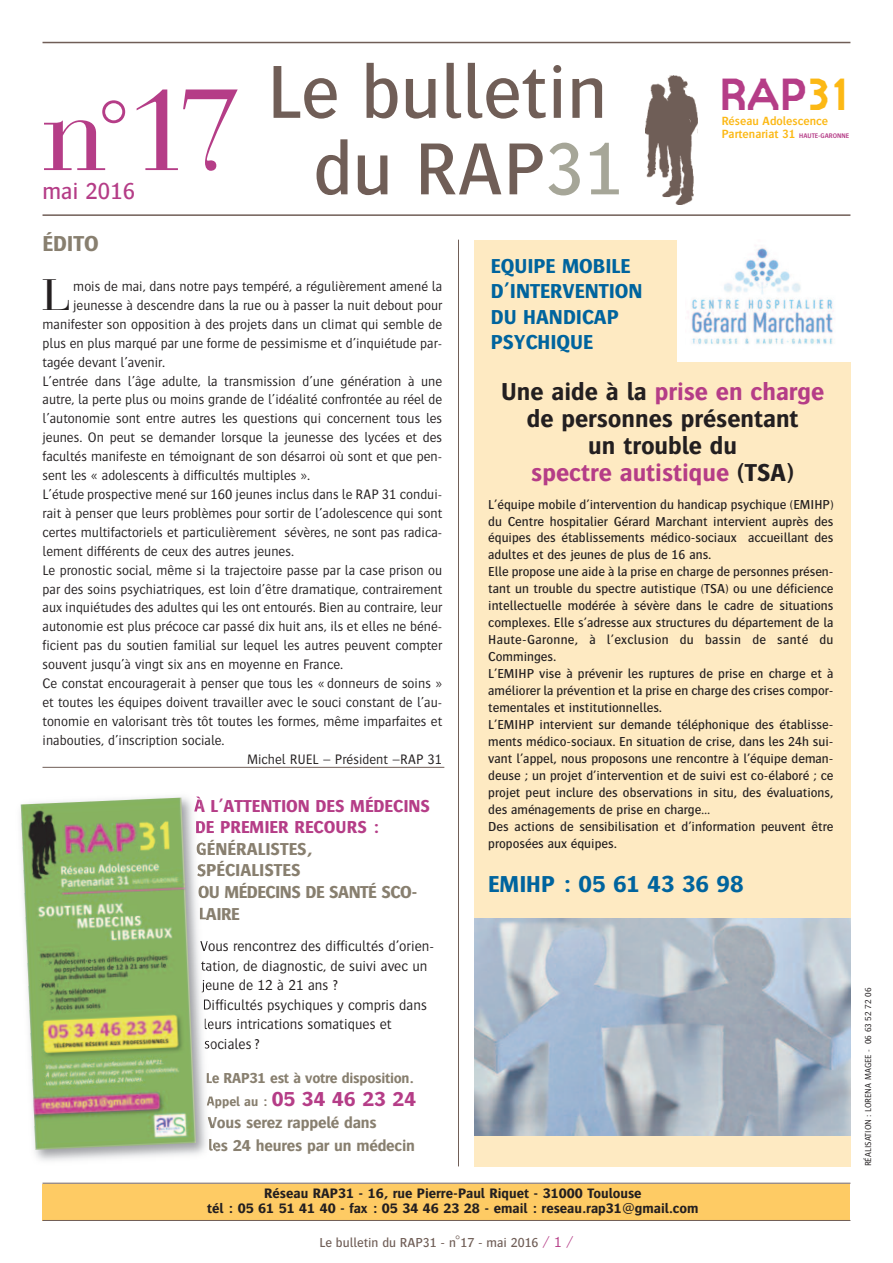
<style>
.page{position:relative;width:893px;height:1263px;background:#fff}
.page>*{position:absolute;margin:0;border:0;box-sizing:border-box;transform-origin:0 0}
.t1{font:115.35px "Bauer Bodoni";color:#b53d87}
.t2{font:80.1px "Bauer Bodoni";color:#b53d87}
.t3{font:500 78px "Bosis";color:#705e57}
.t4{font:500 76.5px "Bosis";color:#705e57}
.t5{font:700 47.1px "Citizen";color:#b53d87}
.t6{font:43.65px "Bauer Bodoni";color:#231f20}
.t7{font:700 25.5px/27px "Bosis";color:#231f20;text-align:center}
.t8{font:700 24px "Bosis";color:#00649e}
.t9{font:500 24px "Bosis";color:#b53d87}
.t10{font:700 22.5px "Bosis";color:#887f6f}
.t11{font:700 21px/25.5px "Bosis";color:#00649e}
.t12{font:700 21px "Bosis";color:#b53d87}
.t13{font:700 18px/21.6px "Bosis";color:#887f6f}
.t14{font:700 18px/21.6px "Bosis";color:#b53d87}
.t15{font:700 16.5px/22.5px "Bosis";letter-spacing:-.01em;color:#887f6f}
.t16{font:300 15px/19.5px "Bosis";color:#231f20}
.t17{font:700 15px "Bosis";letter-spacing:-.015em;color:#887f6f}
.t18{font:300 14.25px "Bosis";color:#231f20}
.t19{font:700 14.25px/15.1px "Bosis";color:#231f20;text-align:center}
.t20{font:500 13.5px/17px "Bosis";color:#231f20}
.t21{font:500 13.5px "Bosis";color:#705e57}
.t22{font:600 12.45px/12.9px "Bosis";color:#fcb814}
.t23{font:300 9px "Bosis";color:#231f20}
.s1{font-size:78px}
.s2{color:#a6a698}
.s3{color:#fcb814}
.s4{font-size:6.9px;color:#b53d87}
.s5{font-size:13.5px;color:#887f6f}
.s6{color:#b53d87}
.s7{font-weight:300;font-size:15px;color:#b53d87}
</style>
<div class="page">
<hr style="left:43px;top:42px;width:807px;height:1px;background:#705e57">
<hr style="left:43px;top:214px;width:807px;height:2px;background:#705e57">
<hr style="left:43px;top:1183px;width:807px;height:1px;background:#705e57">
<img style="left:645px;top:76px;width:53px;height:129px">
<div style="left:43px;top:1184px;width:807px;height:36px;background:#fecb64"></div>
<hr style="left:43px;top:1220px;width:807px;height:1px;background:#705e57">
<div style="left:474px;top:240px;width:376px;height:926px;background:#feeac2"></div>
<hr style="left:458px;top:240px;width:1px;height:926px;background:#705e57">
<img style="left:474px;top:918px;width:376px;height:217px">
<div style="left:678px;top:240px;width:180px;height:122px;background:#fff"></div>
<img style="left:687px;top:245px;width:146px;height:99px">
<img style="left:20px;top:797px;width:192px;height:364px">
<img style="left:194px;top:796px;width:7px;height:17px">
<img style="left:196px;top:820px;width:6px;height:14px">
<img style="left:196px;top:841px;width:7px;height:15px">
<img style="left:197px;top:863px;width:7px;height:14px">
<img style="left:198px;top:885px;width:7px;height:14px">
<svg style="left:200px;top:907px;width:6px;height:12px"></svg>
<svg style="left:200px;top:940px;width:7px;height:11px"></svg>
<svg style="left:201px;top:960px;width:7px;height:12px"></svg>
<svg style="left:201px;top:979px;width:8px;height:13px"></svg>
<svg style="left:204px;top:999px;width:6px;height:12px"></svg>
<svg style="left:204px;top:1018px;width:7px;height:11px"></svg>
<svg style="left:205px;top:1039px;width:6px;height:10px"></svg>
<svg style="left:206px;top:1073px;width:7px;height:10px"></svg>
<svg style="left:207px;top:1096px;width:7px;height:11px"></svg>
<svg style="left:208px;top:1116px;width:7px;height:13px"></svg>
<svg style="left:209px;top:1139px;width:7px;height:13px"></svg>
<img style="left:21px;top:798px;width:175px;height:352px">
<hr style="left:43px;top:767px;width:401px;height:1px;background:#705e57">
<h1 class="t1" style="left:43px;top:89px;width:201px">n 17</h1>
<h2 class="t2" style="left:98px;top:101px;width:34px">°</h2>
<h3 class="t9" style="left:43px;top:177px;width:94px">mai 2016</h3>
<h3 class="t10" style="left:43px;top:231px;width:58px">ÉDITO</h3>
<h3 class="t3" style="left:267px;top:45px;width:342px">Le bulletin</h3>
<h3 class="t4" style="left:313px;top:123px;width:312px"><span class="s1">du</span> RAP<span class="s2">31</span></h3>
<h3 class="t5" style="left:719px;top:66px;width:131px">RAP<span class="s3">31</span></h3>
<p class="t22" style="left:722px;top:114px;width:129px">Réseau Adolescence<br>Partenariat 31 <span class="s4">HAUTE-GARONNE</span></p>
<h3 class="t6" style="left:42px;top:279px;width:31px">L</h3>
<p class="t18" style="left:73px;top:278px;width:370px">mois de mai, dans notre pays tempéré, a régulièrement amené la</p>
<p class="t18" style="left:73px;top:297px;width:370px">jeunesse à descendre dans la rue ou à passer la nuit debout pour</p>
<p class="t18" style="left:43px;top:316px;width:401px">manifester son opposition à des projets dans un climat qui semble de</p>
<p class="t18" style="left:43px;top:334px;width:401px">plus en plus marqué par une forme de pessimisme et d’inquiétude par-</p>
<p class="t18" style="left:43px;top:353px;width:124px">tagée devant l’avenir.</p>
<p class="t18" style="left:43px;top:372px;width:401px">L’entrée dans l’âge adulte, la transmission d’une génération à une</p>
<p class="t18" style="left:43px;top:391px;width:401px">autre, la perte plus ou moins grande de l’idéalité confrontée au réel de</p>
<p class="t18" style="left:43px;top:410px;width:401px">l’autonomie sont entre autres les questions qui concernent tous les</p>
<p class="t18" style="left:43px;top:429px;width:401px">jeunes. On peut se demander lorsque la jeunesse des lycées et des</p>
<p class="t18" style="left:43px;top:448px;width:401px">facultés manifeste en témoignant de son désarroi où sont et que pen-</p>
<p class="t18" style="left:43px;top:467px;width:269px">sent les « adolescents à difficultés multiples ».</p>
<p class="t18" style="left:43px;top:486px;width:401px">L’étude prospective mené sur 160 jeunes inclus dans le RAP 31 condui-</p>
<p class="t18" style="left:43px;top:505px;width:401px">rait à penser que leurs problèmes pour sortir de l’adolescence qui sont</p>
<p class="t18" style="left:43px;top:523px;width:401px">certes multifactoriels et particulièrement sévères, ne sont pas radica-</p>
<p class="t18" style="left:43px;top:542px;width:253px">lement différents de ceux des autres jeunes.</p>
<p class="t18" style="left:43px;top:561px;width:401px">Le pronostic social, même si la trajectoire passe par la case prison ou</p>
<p class="t18" style="left:43px;top:580px;width:401px">par des soins psychiatriques, est loin d’être dramatique, contrairement</p>
<p class="t18" style="left:43px;top:599px;width:401px">aux inquiétudes des adultes qui les ont entourés. Bien au contraire, leur</p>
<p class="t18" style="left:43px;top:618px;width:401px">autonomie est plus précoce car passé dix huit ans, ils et elles ne béné-</p>
<p class="t18" style="left:43px;top:637px;width:401px">ficient pas du soutien familial sur lequel les autres peuvent compter</p>
<p class="t18" style="left:43px;top:656px;width:302px">souvent jusqu’à vingt six ans en moyenne en France.</p>
<p class="t18" style="left:43px;top:675px;width:401px">Ce constat encouragerait à penser que tous les « donneurs de soins »</p>
<p class="t18" style="left:43px;top:694px;width:401px">et toutes les équipes doivent travailler avec le souci constant de l’au-</p>
<p class="t18" style="left:43px;top:712px;width:401px">tonomie en valorisant très tôt toutes les formes, même imparfaites et</p>
<p class="t18" style="left:43px;top:731px;width:183px">inabouties, d’inscription sociale.</p>
<p class="t18" style="left:247px;top:750px;width:197px">Michel RUEL – Président –RAP 31</p>
<p class="t14" style="left:194px;top:794px;width:238px">À L’ATTENTION DES MÉDECINS<br>DE PREMIER RECOURS :</p>
<p class="t13" style="left:196px;top:838px;width:223px">GÉNÉRALISTES,<br>SPÉCIALISTES<br>OU MÉDECINS DE SANTÉ SCO-<br>LAIRE</p>
<p class="t16" style="left:200px;top:936px;width:236px">Vous rencontrez des difficultés d’orien&shy;tation, de diagnostic, de suivi avec un jeune de 12 à 21 ans ?<br>Difficultés psychiques y compris dans leurs intrications somatiques et sociales ?</p>
<p class="t17" style="left:206px;top:1069px;width:210px">Le RAP31 est à votre disposition.</p>
<h3 class="t12" style="left:207px;top:1086px;width:211px"><span class="s5">Appel au :</span> 05 34 46 23 24</h3>
<p class="t15" style="left:207px;top:1111px;width:209px">Vous serez rappelé dans<br>les 24 heures par un médecin</p>
<h3 class="t11" style="left:491px;top:253px;width:153px">EQUIPE MOBILE<br>D’INTERVENTION<br>DU HANDICAP<br>PSYCHIQUE</h3>
<h3 class="t7" style="left:501px;top:377px;width:325px">Une aide à la <span class="s6">prise en charge </span>de personnes présentant<br>un trouble du<br><span class="s6">spectre autistique</span> (TSA)</h3>
<p class="t20" style="left:488px;top:495px;width:347px">L’équipe mobile d’intervention du handicap psychique (EMIHP) du Centre hospitalier Gérard Marchant intervient auprès des équipes des établissements médico-sociaux accueillant des adultes et des jeunes de plus de 16 ans.<br>Elle propose une aide à la prise en charge de personnes présen&shy;tant un trouble du spectre autistique (TSA) ou une déficience intellectuelle modérée à sévère dans le cadre de situations complexes. Elle s’adresse aux structures du département de la Haute-Garonne, à l’exclusion du bassin de santé du Comminges.<br>L’EMIHP vise à prévenir les ruptures de prise en charge et à améliorer la prévention et la prise en charge des crises compor&shy;tementales et institutionnelles.<br>L’EMIHP intervient sur demande téléphonique des établisse&shy;ments médico-sociaux. En situation de crise, dans les 24h sui&shy;vant l’appel, nous proposons une rencontre à l’équipe deman&shy;deuse ; un projet d’intervention et de suivi est co-élaboré ; ce projet peut inclure des observations in situ, des évaluations, des aménagements de prise en charge…<br>Des actions de sensibilisation et d’information peuvent être proposées aux équipes.</p>
<h3 class="t8" style="left:488px;top:869px;width:257px">EMIHP : 05 61 43 36 98</h3>
<p class="t19" style="left:207px;top:1186px;width:493px">Réseau RAP31 - 16, rue Pierre-Paul Riquet - 31000 Toulouse<br>tél : 05 61 51 41 40 - fax : 05 34 46 23 28 - email : reseau.rap31@gmail.com</p>
<p class="t21" style="left:320px;top:1234px;width:255px">Le bulletin du RAP31 - n°17 - mai 2016 <span class="s7">/ 1 /</span></p>
<p class="t23" style="left:863px;top:1166px;width:180px;rotate:-90deg">RÉALISATION : LORENA MAGEE - 06 63 52 72 06</p>
</div>
